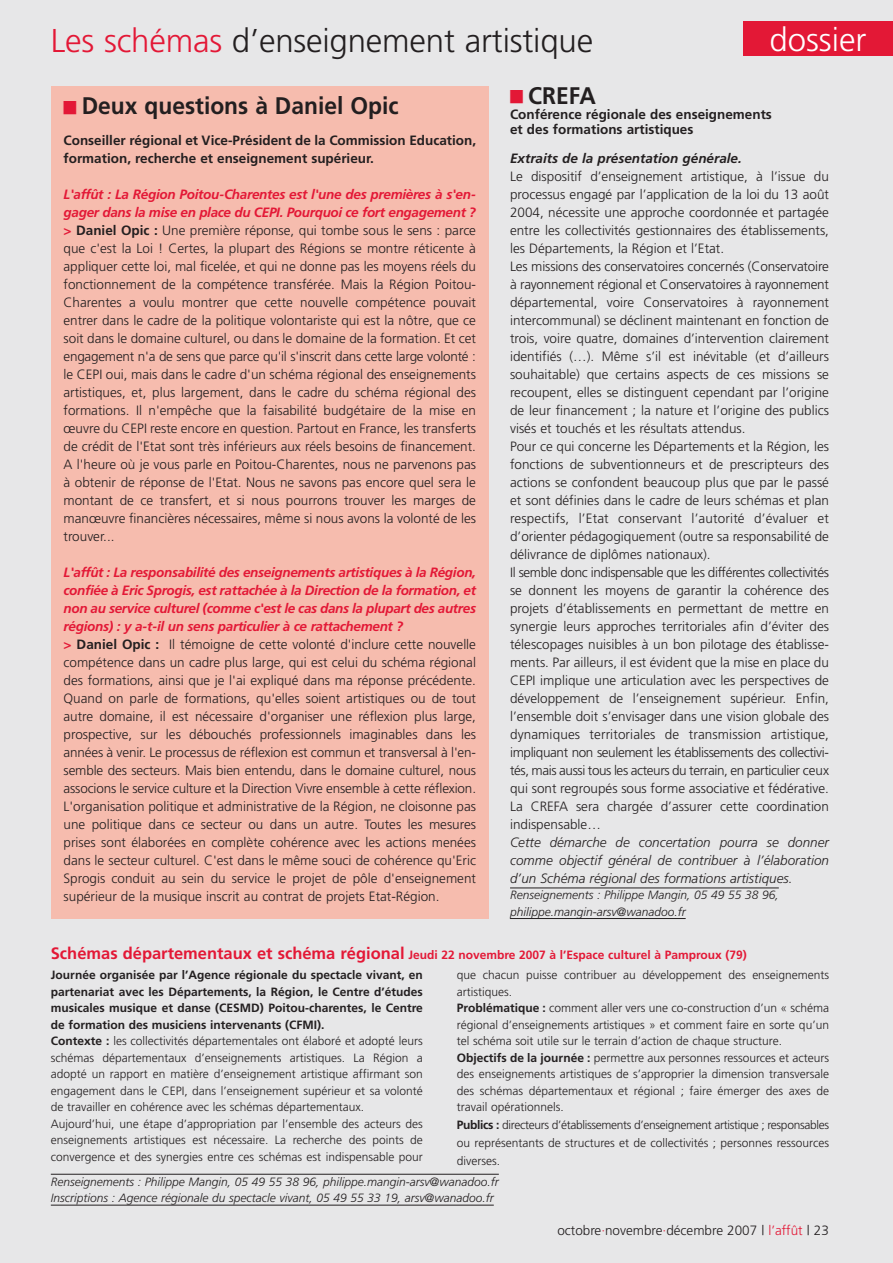
<style>
.page{position:relative;width:893px;height:1263px;background:#fff}
.page>*{position:absolute;margin:0;border:0;box-sizing:border-box;transform-origin:0 0}
.t1{font:300 33px "Frutiger";letter-spacing:-.005em;color:#231f20}
.t2{font:300 33px "Frutiger";color:#fff}
.t3{font:700 24px "Frutiger";color:#231f20;scale:.95 1}
.t4{font:300 13.5px/18px "Frutiger";color:#231f20}
.t5{font:700 13.5px/15px "Frutiger";color:#231f20}
.t6{font:italic 300 13.5px/18px "Frutiger";color:#231f20;text-align:justify}
.t7{font:italic 700 13.5px "Frutiger";color:#231f20}
.t8{font:300 12px/16.5px "Frutiger";color:#231f20}
.t9{font:italic 300 12px/16.5px "Frutiger";color:#231f20}
.s1{color:#e31836}
.s2{font-weight:700;font-style:italic;color:#e31836}
.s3{font-weight:700;color:#e31836}
.s4{font-weight:700}
.s5{font-weight:700;font-size:16.5px;color:#e31836}
</style>
<div class="page">
<div style="left:0;top:1px;width:893px;height:1262px;background:#e7e7e8"></div>
<div style="left:51px;top:86px;width:437px;height:832px;background:#f6bcae"></div>
<div style="left:743px;top:22px;width:150px;height:34px;background:#e31836"></div>
<hr style="left:510px;top:888px;width:269px;height:1px;background:#231f20">
<hr style="left:510px;top:918px;width:176px;height:1px;background:#231f20">
<hr style="left:51px;top:1174px;width:448px;height:1px;background:#231f20">
<hr style="left:51px;top:1205px;width:443px;height:1px;background:#231f20">
<h1 class="t1" style="left:51px;top:28px;width:544px"><span class="s1">Les schémas</span> d’enseignement artistique</h1>
<h1 class="t2" style="left:769px;top:26px;width:99px">dossier</h1>
<h2 class="t3" style="left:510px;top:86px;width:92px"><span class="s1">■</span> CREFA</h2>
<p class="t5" style="left:510px;top:108px;width:263px">Conférence régionale des enseignements et des formations artistiques</p>
<p class="t7" style="left:510px;top:153px;width:233px">Extraits de la présentation générale.</p>
<p class="t4" style="left:510px;top:168px;width:320px">Le dispositif d’enseignement artistique, à l’issue du processus engagé par l’application de la loi du 13 août 2004, nécessite une approche coordonnée et partagée entre les collectivités gestionnaires des établissements, les Départements, la Région et l’Etat.<br>Les missions des conservatoires concernés (Conservatoire à rayonnement régional et Conservatoires à rayonnement départemental, voire Conservatoires à rayonnement intercommunal) se déclinent maintenant en fonction de trois, voire quatre, domaines d’intervention clairement identifiés (…). Même s’il est inévitable (et d’ailleurs souhaitable) que certains aspects de ces missions se recoupent, elles se distinguent cependant par l’origine de leur financement ; la nature et l’origine des publics visés et touchés et les résultats attendus.<br>Pour ce qui concerne les Départements et la Région, les fonctions de subventionneurs et de prescripteurs des actions se confondent beaucoup plus que par le passé et sont définies dans le cadre de leurs schémas et plan respectifs, l’Etat conservant l’autorité d’évaluer et d’orienter pédagogiquement (outre sa responsabilité de délivrance de diplômes nationaux).<br>Il semble donc indispensable que les différentes collectivités se donnent les moyens de garantir la cohérence des projets d’établissements en permettant de mettre en synergie leurs approches territoriales afin d’éviter des télescopages nuisibles à un bon pilotage des établisse&shy;ments. Par ailleurs, il est évident que la mise en place du CEPI implique une articulation avec les perspectives de développement de l’enseignement supérieur. Enfin, l’ensemble doit s’envisager dans une vision globale des dynamiques territoriales de transmission artistique, impliquant non seulement les établissements des collectivi&shy;tés, mais aussi tous les acteurs du terrain, en particulier ceux qui sont regroupés sous forme associative et fédérative.<br>La CREFA sera chargée d’assurer cette coordination indispensable…</p>
<p class="t6" style="left:510px;top:834px;width:320px">Cette démarche de concertation pourra se donner comme objectif général de contribuer à l’élaboration d’un Schéma régional des formations artistiques.</p>
<p class="t9" style="left:510px;top:888px;width:270px">Renseignements : Philippe Mangin, 05 49 55 38 96, philippe.mangin-arsv@wanadoo.fr</p>
<h2 class="t3" style="left:64px;top:96px;width:354px"><span class="s1">■</span> Deux questions à Daniel Opic</h2>
<p class="t5" style="left:64px;top:132px;width:414px;line-height:18px">Conseiller régional et Vice-Président de la Commission Education, formation, recherche et enseignement supérieur.</p>
<p class="t4" style="left:64px;top:186px;width:414px;text-align:justify"><span class="s2">L'affût : La Région Poitou-Charentes est l'une des premières à s'en&shy;gager dans la mise en place du CEPI. Pourquoi ce fort engagement ? </span><span class="s3">&gt;</span> <span class="s4">Daniel Opic :</span> Une première réponse, qui tombe sous le sens : parce que c'est la Loi ! Certes, la plupart des Régions se montre réticente à appliquer cette loi, mal ficelée, et qui ne donne pas les moyens réels du fonctionnement de la compétence transférée. Mais la Région Poitou-Charentes a voulu montrer que cette nouvelle compétence pouvait entrer dans le cadre de la politique volontariste qui est la nôtre, que ce soit dans le domaine culturel, ou dans le domaine de la formation. Et cet engagement n'a de sens que parce qu'il s'inscrit dans cette large volonté : le CEPI oui, mais dans le cadre d'un schéma régional des enseignements artistiques, et, plus largement, dans le cadre du schéma régional des formations. Il n'empêche que la faisabilité budgétaire de la mise en œuvre du CEPI reste encore en question. Partout en France, les transferts de crédit de l'Etat sont très inférieurs aux réels besoins de financement.<br>A l'heure où je vous parle en Poitou-Charentes, nous ne parvenons pas à obtenir de réponse de l'Etat. Nous ne savons pas encore quel sera le montant de ce transfert, et si nous pourrons trouver les marges de manœuvre financières nécessaires, même si nous avons la volonté de les trouver...</p>
<p class="t4" style="left:64px;top:564px;width:414px"><span class="s2">L'affût : La responsabilité des enseignements artistiques à la Région, confiée à Eric Sprogis, est rattachée à la Direction de la formation, et non au service culturel (comme c'est le cas dans la plupart des autres régions) : y a-t-il un sens particulier à ce rattachement ?<br></span><span class="s3">&gt;</span> <span class="s4">Daniel Opic :</span> Il témoigne de cette volonté d'inclure cette nouvelle compétence dans un cadre plus large, qui est celui du schéma régional des formations, ainsi que je l'ai expliqué dans ma réponse précédente.<br>Quand on parle de formations, qu'elles soient artistiques ou de tout autre domaine, il est nécessaire d'organiser une réflexion plus large, prospective, sur les débouchés professionnels imaginables dans les années à venir. Le processus de réflexion est commun et transversal à l'en&shy;semble des secteurs. Mais bien entendu, dans le domaine culturel, nous associons le service culture et la Direction Vivre ensemble à cette réflexion.<br>L'organisation politique et administrative de la Région, ne cloisonne pas une politique dans ce secteur ou dans un autre. Toutes les mesures prises sont élaborées en complète cohérence avec les actions menées dans le secteur culturel. C'est dans le même souci de cohérence qu'Eric Sprogis conduit au sein du service le projet de pôle d'enseignement supérieur de la musique inscrit au contrat de projets Etat-Région.</p>
<p class="t8" style="left:457px;top:945px;width:374px;line-height:20.7px;text-indent:-406px"><span class="s5">Schémas départementaux et schéma régional</span> <span class="s3">Jeudi 22 novembre 2007 à l’Espace culturel à Pamproux (79)<br></span>que chacun puisse contribuer au développement des enseignements</p>
<p class="t8" style="left:457px;top:984px;width:374px">artistiques.<br><span class="s4">Problématique :</span> comment aller vers une co-construction d’un « schéma régional d’enseignements artistiques » et comment faire en sorte qu’un tel schéma soit utile sur le terrain d’action de chaque structure.<br><span class="s4">Objectifs de la journée :</span> permettre aux personnes ressources et acteurs des enseignements artistiques de s’approprier la dimension transversale des schémas départementaux et régional ; faire émerger des axes de travail opérationnels.</p>
<p class="t8" style="left:457px;top:1117px;width:374px;line-height:18px;text-align:justify"><span class="s4">Publics :</span> directeurs d’établissements d’enseignement artistique ; responsables ou représentants de structures et de collectivités ; personnes ressources diverses.</p>
<p class="t9" style="left:51px;top:1174px;width:449px">Renseignements : Philippe Mangin, 05 49 55 38 96, philippe.mangin-arsv@wanadoo.fr<br>Inscriptions : Agence régionale du spectacle vivant, 05 49 55 33 19, arsv@wanadoo.fr</p>
<p class="t4" style="left:557px;top:1223px;width:273px">octobre<span class="s1">·</span>novembre<span class="s1">·</span>décembre 2007 | <span class="s1">l’affût</span> | 23</p>
<p class="t8" style="left:51px;top:968px;width:374px"><span class="s4">Journée organisée par l’Agence régionale du spectacle vivant, en partenariat avec les Départements, la Région, le Centre d’études musicales musique et danse (CESMD) Poitou-charentes, le Centre de formation des musiciens intervenants (CFMI).<br>Contexte :</span> les collectivités départementales ont élaboré et adopté leurs schémas départementaux d’enseignements artistiques. La Région a adopté un rapport en matière d’enseignement artistique affirmant son engagement dans le CEPI, dans l’enseignement supérieur et sa volonté de travailler en cohérence avec les schémas départementaux.<br>Aujourd’hui, une étape d’appropriation par l’ensemble des acteurs des enseignements artistiques est nécessaire. La recherche des points de convergence et des synergies entre ces schémas est indispensable pour</p>
</div>
